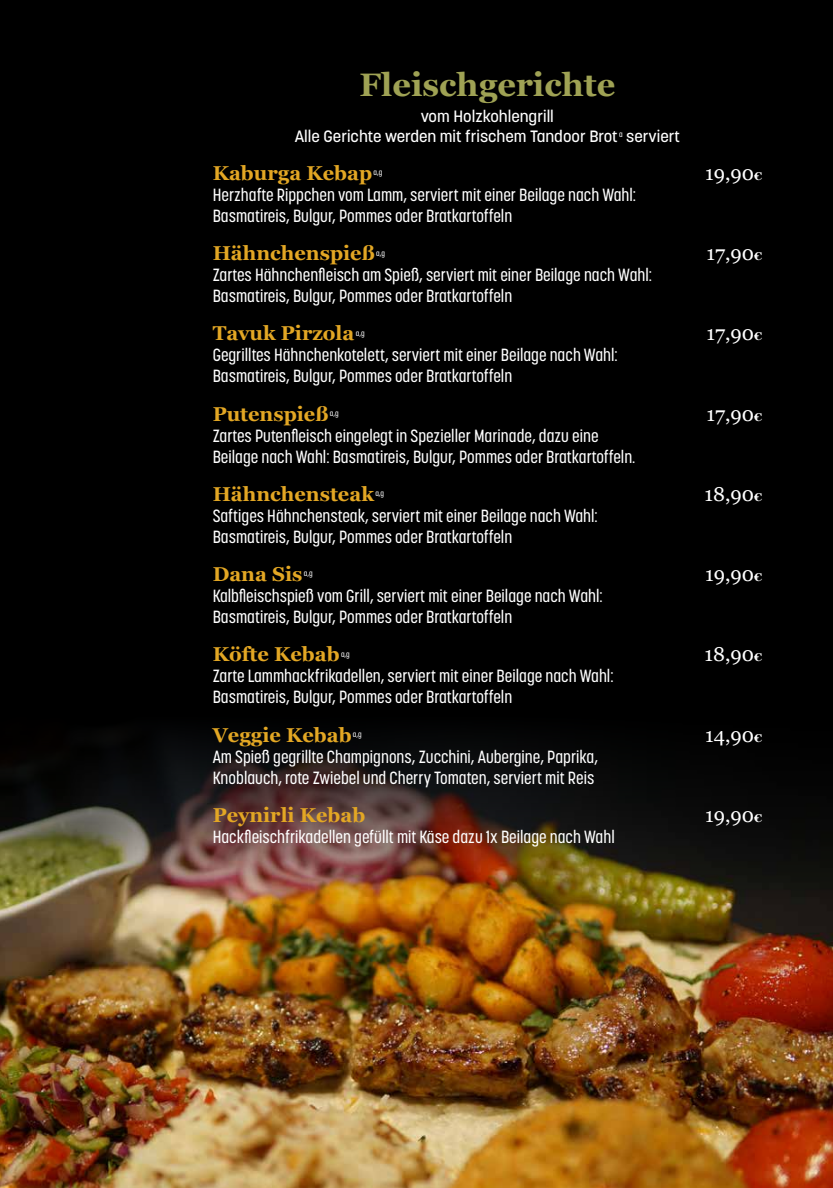
<style>
.page{position:relative;width:833px;height:1188px;background:#fff}
.page>*{position:absolute;margin:0;border:0;box-sizing:border-box;transform-origin:0 0}
.t1{font:700 32.5px "Georgia";color:#9fa254}
.t2{font:700 20px "Georgia";color:#e3a724}
.t3{font:20px "Georgia";color:#fff}
.t4{font:500 17.5px/21px "Korolev Condensed";color:#fff}
.t5{font:500 16.25px/19.5px "Korolev";color:#fff;text-align:center}
.t6{font:500 8px "Korolev Condensed";color:#fff}
.s1{font-weight:700;font-size:11.25px}
</style>
<div class="page">
<div style="left:0;top:0;width:833px;height:1187px;background:#000"></div>
<img style="left:0;top:739px;width:833px;height:448px">
<h1 class="t1" style="left:359px;top:60px;width:257px">Fleischgerichte</h1>
<p class="t5" style="left:295px;top:107px;width:387px">vom Holzkohlengrill<br>Alle Gerichte werden mit frischem Tandoor Brot <sup>a</sup> serviert</p>
<p class="t2" style="left:213px;top:158px;width:161px">Kaburga Kebap</p>
<p class="t6" style="left:373px;top:168px;width:10px">a,g</p>
<p class="t3" style="left:705px;top:158px;width:58px">19,90<span class="s1">€</span></p>
<p class="t4" style="left:213px;top:184px;width:425px">Herzhafte Rippchen vom Lamm, serviert mit einer Beilage nach Wahl:<br>Basmatireis, Bulgur, Pommes oder Bratkartoffeln</p>
<p class="t2" style="left:213px;top:238px;width:164px">Hähnchenspieß</p>
<p class="t6" style="left:376px;top:248px;width:10px">a,g</p>
<p class="t3" style="left:706px;top:238px;width:57px">17,90<span class="s1">€</span></p>
<p class="t4" style="left:213px;top:264px;width:441px">Zartes Hähnchenfleisch am Spieß, serviert mit einer Beilage nach Wahl:<br>Basmatireis, Bulgur, Pommes oder Bratkartoffeln</p>
<p class="t2" style="left:213px;top:318px;width:143px">Tavuk Pirzola</p>
<p class="t6" style="left:356px;top:328px;width:10px">a,g</p>
<p class="t3" style="left:706px;top:319px;width:57px">17,90<span class="s1">€</span></p>
<p class="t4" style="left:213px;top:344px;width:406px">Gegrilltes Hähnchenkotelett, serviert mit einer Beilage nach Wahl:<br>Basmatireis, Bulgur, Pommes oder Bratkartoffeln</p>
<p class="t2" style="left:213px;top:398px;width:117px">Putenspieß</p>
<p class="t6" style="left:330px;top:408px;width:10px">a,g</p>
<p class="t3" style="left:706px;top:399px;width:57px">17,90<span class="s1">€</span></p>
<p class="t4" style="left:213px;top:425px;width:424px">Zartes Putenfleisch eingelegt in Spezieller Marinade, dazu eine<br>Beilage nach Wahl: Basmatireis, Bulgur, Pommes oder Bratkartoffeln.</p>
<p class="t2" style="left:213px;top:478px;width:163px">Hähnchensteak</p>
<p class="t6" style="left:375px;top:488px;width:10px">a,g</p>
<p class="t3" style="left:704px;top:479px;width:59px">18,90<span class="s1">€</span></p>
<p class="t4" style="left:213px;top:505px;width:386px">Saftiges Hähnchensteak, serviert mit einer Beilage nach Wahl:<br>Basmatireis, Bulgur, Pommes oder Bratkartoffeln</p>
<p class="t2" style="left:213px;top:559px;width:91px">Dana Sis</p>
<p class="t6" style="left:304px;top:568px;width:10px">a,g</p>
<p class="t3" style="left:705px;top:559px;width:58px">19,90<span class="s1">€</span></p>
<p class="t4" style="left:213px;top:585px;width:391px">Kalbfleischspieß vom Grill, serviert mit einer Beilage nach Wahl:<br>Basmatireis, Bulgur, Pommes oder Bratkartoffeln</p>
<p class="t2" style="left:213px;top:639px;width:128px">Köfte Kebab</p>
<p class="t6" style="left:341px;top:649px;width:10px">a,g</p>
<p class="t3" style="left:704px;top:639px;width:59px">18,90<span class="s1">€</span></p>
<p class="t4" style="left:213px;top:665px;width:402px">Zarte Lammhackfrikadellen, serviert mit einer Beilage nach Wahl:<br>Basmatireis, Bulgur, Pommes oder Bratkartoffeln</p>
<p class="t2" style="left:213px;top:719px;width:140px">Veggie Kebab</p>
<p class="t6" style="left:353px;top:729px;width:10px">a,g</p>
<p class="t3" style="left:705px;top:719px;width:58px">14,90<span class="s1">€</span></p>
<p class="t4" style="left:213px;top:745px;width:387px">Am Spieß gegrillte Champignons, Zucchini, Aubergine, Paprika,<br>Knoblauch, rote Zwiebel und Cherry Tomaten, serviert mit Reis</p>
<p class="t2" style="left:213px;top:799px;width:154px">Peynirli Kebab</p>
<p class="t3" style="left:705px;top:800px;width:58px">19,90<span class="s1">€</span></p>
<p class="t4" style="left:213px;top:825px;width:403px">Hackfleischfrikadellen gefüllt mit Käse dazu 1x Beilage nach Wahl</p>
</div>
